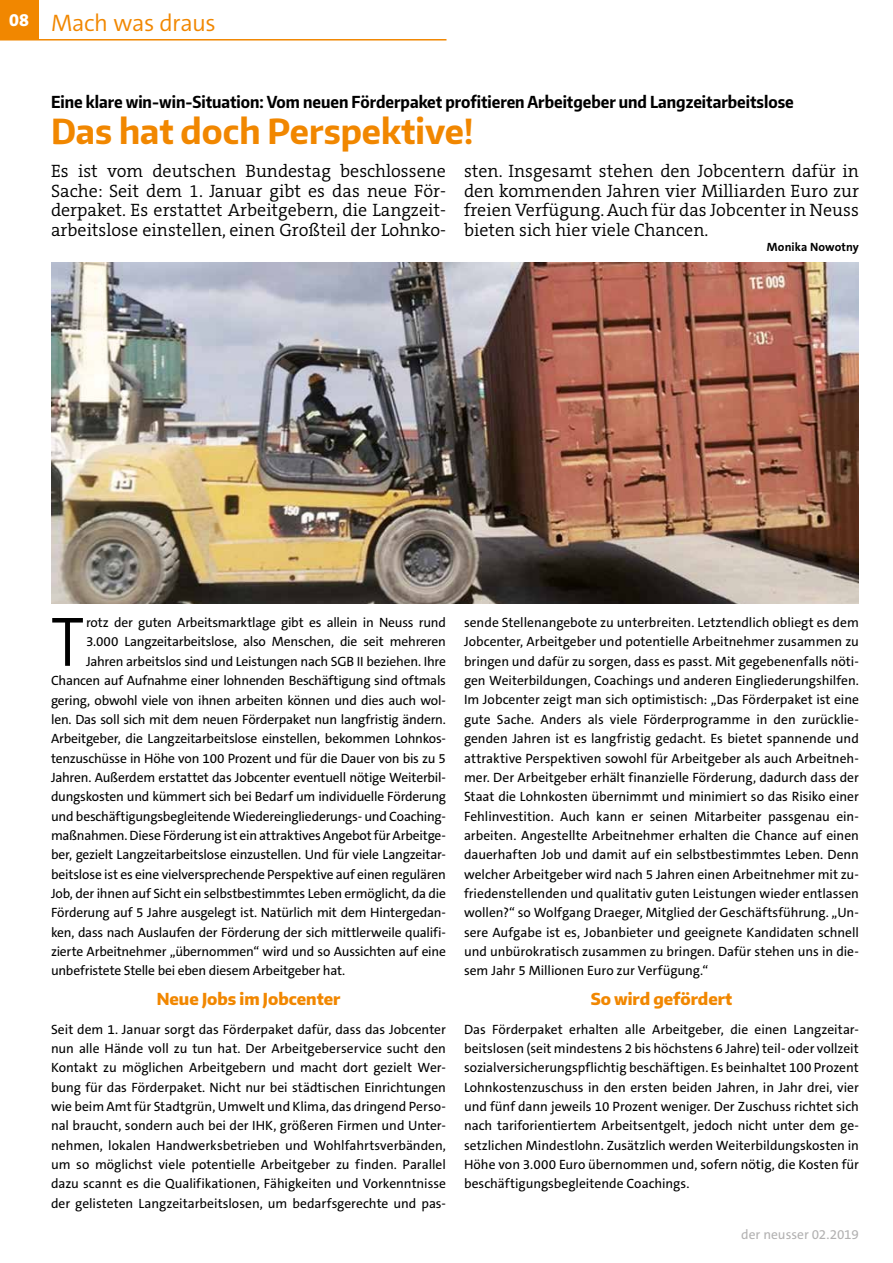
<style>
.page{position:relative;width:893px;height:1263px;background:#fff}
.page>*{position:absolute;margin:0;border:0;box-sizing:border-box;transform-origin:0 0}
.t1{font:300 70.8px "The Sans C5";color:#000;scale:.9 1}
.t2{font:700 34.5px "Encode Sans Narrow";color:#f18700}
.t3{font:300 24px "The Sans C5";letter-spacing:-.02em;color:#f18700}
.t4{font:300 18px/19.5px "The Serif C5";color:#000;text-align:justify}
.t5{font:800 18px "The Sans C5";color:#fff}
.t6{font:700 16.5px "Encode Sans Condensed";color:#000}
.t7{font:800 16.5px "Encode Sans Narrow";color:#f18700}
.t8{font:13.5px/19.4px "The Sans C5";letter-spacing:-.015em;color:#000;text-align:justify}
.t9{font:13.5px "The Sans C5";letter-spacing:-.005em;color:#b3b2b2}
.t10{font:700 12px "The Sans C5";letter-spacing:.005em;color:#000}
</style>
<div class="page">
<hr style="left:0;top:39px;width:446px;height:2px;background:#f18700">
<div style="left:0;top:0;width:38px;height:40px;background:#f18700"></div>
<img style="left:51px;top:263px;width:808px;height:340px">
<h3 class="t5" style="left:9px;top:8px;width:21px">08</h3>
<h3 class="t3" style="left:51px;top:8px;width:166px">Mach was draus</h3>
<p class="t6" style="left:51px;top:91px;width:744px">Eine klare win-win-Situation: Vom neuen Förderpaket profitieren Arbeitgeber und Langzeitarbeitslose</p>
<h2 class="t2" style="left:51px;top:108px;width:424px">Das hat doch Perspektive!</h2>
<h3 class="t4" style="left:51px;top:161px;width:396px">Es ist vom deutschen Bundestag beschlossene Sache: Seit dem 1. Januar gibt es das neue För&shy;derpaket. Es erstattet Arbeitgebern, die Langzeit&shy;arbeitslose einstellen, einen Großteil der Lohnko-</h3>
<h3 class="t4" style="left:464px;top:161px;width:396px">sten. Insgesamt stehen den Jobcentern dafür in den kommenden Jahren vier Milliarden Euro zur freien Verfügung. Auch für das Jobcenter in Neuss bieten sich hier viele Chancen.</h3>
<p class="t10" style="left:767px;top:239px;width:94px">Monika Nowotny</p>
<h1 class="t1" style="left:51px;top:596px;width:38px">T</h1>
<p class="t8" style="left:86px;top:613px;width:361px">rotz der guten Arbeitsmarktlage gibt es allein in Neuss rund</p>
<p class="t8" style="left:86px;top:632px;width:361px">3.000 Langzeitarbeitslose, also Menschen, die seit mehreren</p>
<p class="t8" style="left:86px;top:652px;width:361px">Jahren arbeitslos sind und Leistungen nach SGB II beziehen. Ihre</p>
<p class="t8" style="left:51px;top:671px;width:396px">Chancen auf Aufnahme einer lohnenden Beschäftigung sind oftmals</p>
<p class="t8" style="left:51px;top:690px;width:396px">gering, obwohl viele von ihnen arbeiten können und dies auch wol-</p>
<p class="t8" style="left:51px;top:710px;width:396px">len. Das soll sich mit dem neuen Förderpaket nun langfristig ändern.</p>
<p class="t8" style="left:51px;top:729px;width:396px">Arbeitgeber, die Langzeitarbeitslose einstellen, bekommen Lohnkos-</p>
<p class="t8" style="left:51px;top:748px;width:396px">tenzuschüsse in Höhe von 100 Prozent und für die Dauer von bis zu 5</p>
<p class="t8" style="left:51px;top:768px;width:396px">Jahren. Außerdem erstattet das Jobcenter eventuell nötige Weiterbil-</p>
<p class="t8" style="left:51px;top:787px;width:396px">dungskosten und kümmert sich bei Bedarf um individuelle Förderung</p>
<p class="t8" style="left:51px;top:806px;width:396px">und beschäftigungsbegleitende Wiedereingliederungs- und Coaching-</p>
<p class="t8" style="left:51px;top:826px;width:396px">maßnahmen. Diese Förderung ist ein attraktives Angebot für Arbeitge-</p>
<p class="t8" style="left:51px;top:845px;width:396px">ber, gezielt Langzeitarbeitslose einzustellen. Und für viele Langzeitar-</p>
<p class="t8" style="left:51px;top:864px;width:396px">beitslose ist es eine vielversprechende Perspektive auf einen regulären</p>
<p class="t8" style="left:51px;top:884px;width:396px">Job, der ihnen auf Sicht ein selbstbestimmtes Leben ermöglicht, da die</p>
<p class="t8" style="left:51px;top:903px;width:396px">Förderung auf 5 Jahre ausgelegt ist. Natürlich mit dem Hintergedan-</p>
<p class="t8" style="left:51px;top:922px;width:396px">ken, dass nach Auslaufen der Förderung der sich mittlerweile qualifi-</p>
<p class="t8" style="left:51px;top:942px;width:396px">zierte Arbeitnehmer „übernommen“ wird und so Aussichten auf eine</p>
<p class="t8" style="left:51px;top:961px;width:296px">unbefristete Stelle bei eben diesem Arbeitgeber hat.</p>
<p class="t7" style="left:157px;top:988px;width:185px">Neue Jobs im Jobcenter</p>
<p class="t8" style="left:51px;top:1019px;width:396px">Seit dem 1. Januar sorgt das Förderpaket dafür, dass das Jobcenter nun alle Hände voll zu tun hat. Der Arbeitgeberservice sucht den Kontakt zu möglichen Arbeitgebern und macht dort gezielt Wer&shy;bung für das Förderpaket. Nicht nur bei städtischen Einrichtungen wie beim Amt für Stadtgrün, Umwelt und Klima, das dringend Perso&shy;nal braucht, sondern auch bei der IHK, größeren Firmen und Unter&shy;nehmen, lokalen Handwerksbetrieben und Wohlfahrtsverbänden, um so möglichst viele potentielle Arbeitgeber zu finden. Parallel dazu scannt es die Qualifikationen, Fähigkeiten und Vorkenntnisse der gelisteten Langzeitarbeitslosen, um bedarfsgerechte und pas-</p>
<p class="t8" style="left:464px;top:613px;width:396px">sende Stellenangebote zu unterbreiten. Letztendlich obliegt es dem Jobcenter, Arbeitgeber und potentielle Arbeitnehmer zusammen zu bringen und dafür zu sorgen, dass es passt. Mit gegebenenfalls nöti&shy;gen Weiterbildungen, Coachings und anderen Eingliederungshilfen.<br>Im Jobcenter zeigt man sich optimistisch: „Das Förderpaket ist eine gute Sache. Anders als viele Förderprogramme in den zurücklie&shy;genden Jahren ist es langfristig gedacht. Es bietet spannende und attraktive Perspektiven sowohl für Arbeitgeber als auch Arbeitneh&shy;mer. Der Arbeitgeber erhält finanzielle Förderung, dadurch dass der Staat die Lohnkosten übernimmt und minimiert so das Risiko einer Fehlinvestition. Auch kann er seinen Mitarbeiter passgenau ein&shy;arbeiten. Angestellte Arbeitnehmer erhalten die Chance auf einen dauerhaften Job und damit auf ein selbstbestimmtes Leben. Denn welcher Arbeitgeber wird nach 5 Jahren einen Arbeitnehmer mit zu&shy;friedenstellenden und qualitativ guten Leistungen wieder entlassen wollen?“ so Wolfgang Draeger, Mitglied der Geschäftsführung. „Un&shy;sere Aufgabe ist es, Jobanbieter und geeignete Kandidaten schnell und unbürokratisch zusammen zu bringen. Dafür stehen uns in die&shy;sem Jahr 5 Millionen Euro zur Verfügung.“</p>
<p class="t7" style="left:591px;top:988px;width:143px">So wird gefördert</p>
<p class="t8" style="left:464px;top:1019px;width:396px">Das Förderpaket erhalten alle Arbeitgeber, die einen Langzeitar&shy;beitslosen (seit mindestens 2 bis höchstens 6 Jahre) teil- oder vollzeit sozialversicherungspflichtig beschäftigen. Es beinhaltet 100 Prozent Lohnkostenzuschuss in den ersten beiden Jahren, in Jahr drei, vier und fünf dann jeweils 10 Prozent weniger. Der Zuschuss richtet sich nach tariforientiertem Arbeitsentgelt, jedoch nicht unter dem ge&shy;setzlichen Mindestlohn. Zusätzlich werden Weiterbildungskosten in Höhe von 3.000 Euro übernommen und, sofern nötig, die Kosten für beschäftigungsbegleitende Coachings.</p>
<p class="t9" style="left:741px;top:1226px;width:119px">der neusser 02.2019</p>
</div>
